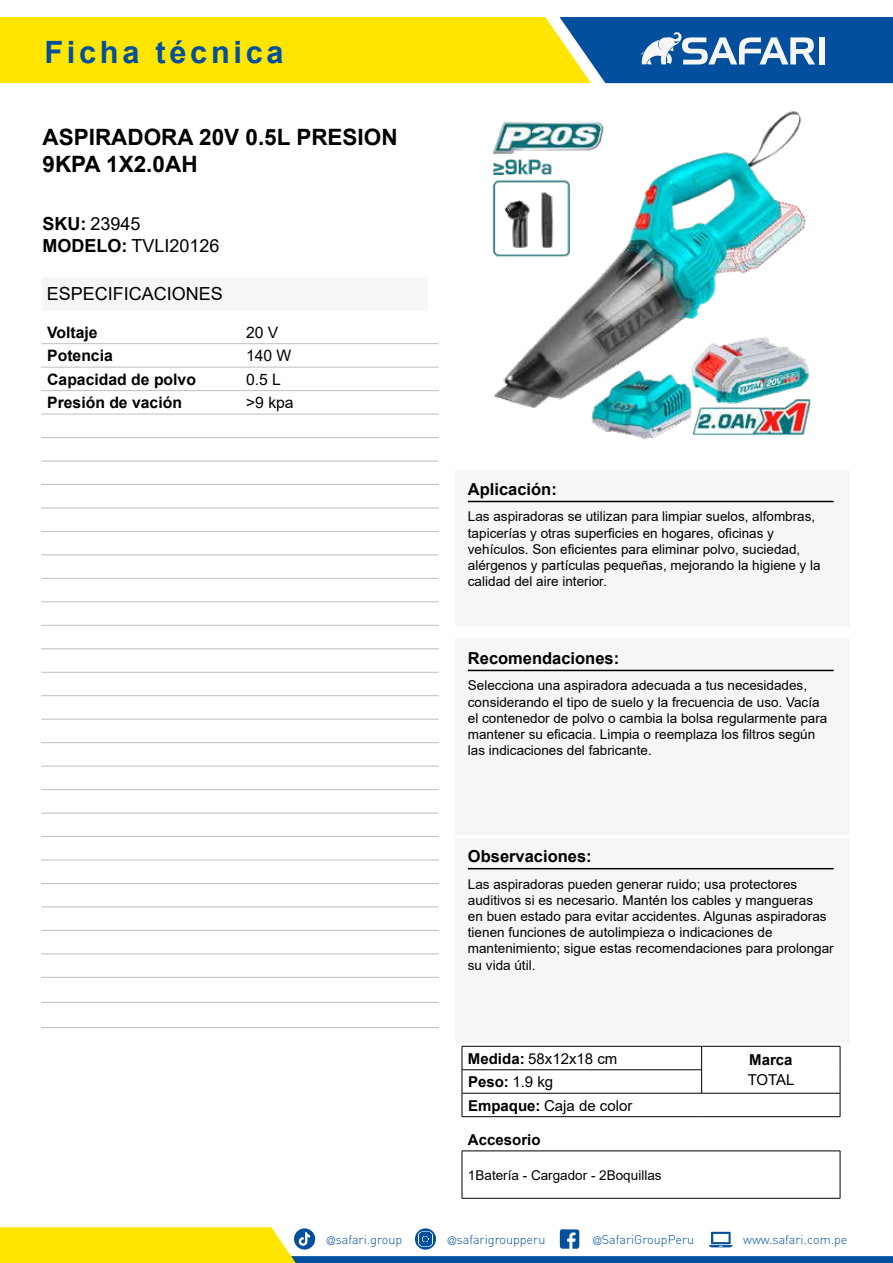
<style>
.page{position:relative;width:893px;height:1263px;background:#fff}
.page>*{position:absolute;margin:0;border:0;box-sizing:border-box;transform-origin:0 0}
.t1{font:700 30.75px "Arial";letter-spacing:.12em;color:#02509d}
.t2{font:700 22.5px/27px "Arial";color:#000}
.t3{font:18px/21.9px "Arial";color:#000}
.t4{font:700 16.5px "Arial";color:#000}
.t5{font:700 15.75px "Arial";color:#000}
.t6{font:15.75px "Arial";color:#000}
.t7{font:15px "Arial";color:#000}
.t8{font:700 15px "Arial";color:#000}
.t9{font:13.5px/16.2px "Arial";color:#000}
.t10{font:300 12.6px "DIN";color:#02509d}
.s1{font-weight:700}
.s2{font-weight:400}
.s3{font-family:"Helvetica LT Std";font-stretch:condensed;font-size:11.25px}
</style>
<div class="page">
<svg style="left:0;top:1227px;width:893px;height:36px"></svg>
<svg style="left:0;top:17px;width:893px;height:66px;background:#b1b83e"></svg>
<div style="left:819px;top:37px;width:6px;height:27px;background:#f6f6f6"></div>
<div style="left:455px;top:470px;width:395px;height:157px;background:#f6f6f6"></div>
<hr style="left:468px;top:501px;width:366px;height:1px;background:#000">
<div style="left:455px;top:638px;width:395px;height:196px;background:#f6f6f6"></div>
<hr style="left:468px;top:670px;width:366px;height:1px;background:#000">
<div style="left:455px;top:838px;width:395px;height:204px;background:#f6f6f6"></div>
<hr style="left:468px;top:868px;width:366px;height:1px;background:#000">
<hr style="left:462px;top:1151px;width:378px;height:1px;background:#000">
<hr style="left:462px;top:1151px;width:1px;height:47px;background:#000">
<hr style="left:840px;top:1151px;width:1px;height:47px;background:#000">
<hr style="left:462px;top:1198px;width:378px;height:1px;background:#000">
<hr style="left:41px;top:343px;width:199px;height:1px;background:#bfbfbf">
<hr style="left:240px;top:343px;width:199px;height:1px;background:#bfbfbf">
<hr style="left:41px;top:1027px;width:199px;height:1px;background:#bfbfbf">
<hr style="left:240px;top:1027px;width:199px;height:1px;background:#bfbfbf">
<hr style="left:41px;top:367px;width:199px;height:1px;background:#bfbfbf">
<hr style="left:240px;top:367px;width:199px;height:1px;background:#bfbfbf">
<hr style="left:41px;top:390px;width:199px;height:1px;background:#bfbfbf">
<hr style="left:240px;top:390px;width:199px;height:1px;background:#bfbfbf">
<hr style="left:41px;top:414px;width:199px;height:1px;background:#bfbfbf">
<hr style="left:240px;top:414px;width:199px;height:1px;background:#bfbfbf">
<hr style="left:41px;top:437px;width:199px;height:1px;background:#bfbfbf">
<hr style="left:240px;top:437px;width:199px;height:1px;background:#bfbfbf">
<hr style="left:41px;top:461px;width:199px;height:1px;background:#bfbfbf">
<hr style="left:240px;top:461px;width:199px;height:1px;background:#bfbfbf">
<hr style="left:41px;top:484px;width:199px;height:1px;background:#bfbfbf">
<hr style="left:240px;top:484px;width:199px;height:1px;background:#bfbfbf">
<hr style="left:41px;top:508px;width:199px;height:1px;background:#bfbfbf">
<hr style="left:240px;top:508px;width:199px;height:1px;background:#bfbfbf">
<hr style="left:41px;top:531px;width:199px;height:1px;background:#bfbfbf">
<hr style="left:240px;top:531px;width:199px;height:1px;background:#bfbfbf">
<hr style="left:41px;top:555px;width:199px;height:1px;background:#bfbfbf">
<hr style="left:240px;top:555px;width:199px;height:1px;background:#bfbfbf">
<hr style="left:41px;top:578px;width:199px;height:1px;background:#bfbfbf">
<hr style="left:240px;top:578px;width:199px;height:1px;background:#bfbfbf">
<hr style="left:41px;top:602px;width:199px;height:1px;background:#bfbfbf">
<hr style="left:240px;top:602px;width:199px;height:1px;background:#bfbfbf">
<hr style="left:41px;top:625px;width:199px;height:1px;background:#bfbfbf">
<hr style="left:240px;top:625px;width:199px;height:1px;background:#bfbfbf">
<hr style="left:41px;top:648px;width:199px;height:1px;background:#bfbfbf">
<hr style="left:240px;top:648px;width:199px;height:1px;background:#bfbfbf">
<hr style="left:41px;top:672px;width:199px;height:1px;background:#bfbfbf">
<hr style="left:240px;top:672px;width:199px;height:1px;background:#bfbfbf">
<hr style="left:41px;top:695px;width:199px;height:1px;background:#bfbfbf">
<hr style="left:240px;top:695px;width:199px;height:1px;background:#bfbfbf">
<hr style="left:41px;top:719px;width:199px;height:1px;background:#bfbfbf">
<hr style="left:240px;top:719px;width:199px;height:1px;background:#bfbfbf">
<hr style="left:41px;top:742px;width:199px;height:1px;background:#bfbfbf">
<hr style="left:240px;top:742px;width:199px;height:1px;background:#bfbfbf">
<hr style="left:41px;top:766px;width:199px;height:1px;background:#bfbfbf">
<hr style="left:240px;top:766px;width:199px;height:1px;background:#bfbfbf">
<hr style="left:41px;top:789px;width:199px;height:1px;background:#bfbfbf">
<hr style="left:240px;top:789px;width:199px;height:1px;background:#bfbfbf">
<hr style="left:41px;top:813px;width:199px;height:1px;background:#bfbfbf">
<hr style="left:240px;top:813px;width:199px;height:1px;background:#bfbfbf">
<hr style="left:41px;top:836px;width:199px;height:1px;background:#bfbfbf">
<hr style="left:240px;top:836px;width:199px;height:1px;background:#bfbfbf">
<hr style="left:41px;top:860px;width:199px;height:1px;background:#bfbfbf">
<hr style="left:240px;top:860px;width:199px;height:1px;background:#bfbfbf">
<hr style="left:41px;top:883px;width:199px;height:1px;background:#bfbfbf">
<hr style="left:240px;top:883px;width:199px;height:1px;background:#bfbfbf">
<hr style="left:41px;top:907px;width:199px;height:1px;background:#bfbfbf">
<hr style="left:240px;top:907px;width:199px;height:1px;background:#bfbfbf">
<hr style="left:41px;top:930px;width:199px;height:1px;background:#bfbfbf">
<hr style="left:240px;top:930px;width:199px;height:1px;background:#bfbfbf">
<hr style="left:41px;top:954px;width:199px;height:1px;background:#bfbfbf">
<hr style="left:240px;top:954px;width:199px;height:1px;background:#bfbfbf">
<hr style="left:41px;top:977px;width:199px;height:1px;background:#bfbfbf">
<hr style="left:240px;top:977px;width:199px;height:1px;background:#bfbfbf">
<hr style="left:41px;top:1002px;width:199px;height:1px;background:#bfbfbf">
<hr style="left:240px;top:1002px;width:199px;height:1px;background:#bfbfbf">
<img style="left:492px;top:111px;width:319px;height:329px">
<div style="left:43px;top:277px;width:385px;height:33px;background:#f6f6f6"></div>
<hr style="left:462px;top:1069px;width:239px;height:1px;background:#000">
<hr style="left:462px;top:1093px;width:240px;height:1px;background:#000">
<hr style="left:702px;top:1093px;width:138px;height:1px;background:#000">
<hr style="left:462px;top:1046px;width:240px;height:1px;background:#000">
<hr style="left:702px;top:1046px;width:138px;height:1px;background:#000">
<svg style="left:701px;top:1046px;width:1px;height:47px"></svg>
<svg style="left:462px;top:1046px;width:1px;height:70px"></svg>
<svg style="left:840px;top:1046px;width:1px;height:70px"></svg>
<hr style="left:462px;top:1116px;width:240px;height:1px;background:#000">
<hr style="left:702px;top:1116px;width:138px;height:1px;background:#000">
<h1 class="t1" style="left:44px;top:34px;width:241px">Ficha técnica</h1>
<h2 class="t2" style="left:43px;top:126px;width:357px">ASPIRADORA 20V 0.5L PRESION<br>9KPA 1X2.0AH</h2>
<h3 class="t3" style="left:43px;top:213px;width:179px"><span class="s1">SKU:</span> 23945<br><span class="s1">MODELO:</span> TVLI20126</h3>
<h3 class="t3" style="left:47px;top:282px;width:178px">ESPECIFICACIONES</h3>
<p class="t5" style="left:47px;top:326px;width:52px">Voltaje</p>
<p class="t6" style="left:246px;top:326px;width:34px">20 V</p>
<p class="t5" style="left:47px;top:350px;width:67px">Potencia</p>
<p class="t6" style="left:246px;top:350px;width:47px">140 W</p>
<p class="t5" style="left:47px;top:373px;width:150px">Capacidad de polvo</p>
<p class="t6" style="left:246px;top:368px;width:37px">0.5 L</p>
<p class="t5" style="left:47px;top:397px;width:136px">Presión de vación</p>
<p class="t6" style="left:246px;top:397px;width:49px">&gt;9 kpa</p>
<p class="t4" style="left:468px;top:483px;width:90px">Aplicación:</p>
<p class="t9" style="left:468px;top:510px;width:354px">Las aspiradoras se utilizan para limpiar suelos, alfombras, tapicerías y otras superficies en hogares, oficinas y vehículos. Son eficientes para eliminar polvo, suciedad, alérgenos y partículas pequeñas, mejorando la higiene y la calidad del aire interior.</p>
<p class="t4" style="left:468px;top:652px;width:153px">Recomendaciones:</p>
<p class="t9" style="left:468px;top:677px;width:361px">Selecciona una aspiradora adecuada a tus necesidades, considerando el tipo de suelo y la frecuencia de uso. Vacía el contenedor de polvo o cambia la bolsa regularmente para mantener su eficacia. Limpia o reemplaza los filtros según las indicaciones del fabricante.</p>
<p class="t4" style="left:468px;top:850px;width:125px">Observaciones:</p>
<p class="t9" style="left:468px;top:876px;width:367px">Las aspiradoras pueden generar ruido; usa protectores auditivos si es necesario. Mantén los cables y mangueras<br>en buen estado para evitar accidentes. Algunas aspiradoras tienen funciones de autolimpieza o indicaciones de mantenimiento; sigue estas recomendaciones para prolongar su vida útil.</p>
<p class="t7" style="left:468px;top:1048px;width:151px"><span class="s1">Medida:</span> 58x12x18 cm</p>
<p class="t8" style="left:749px;top:1054px;width:45px">Marca</p>
<p class="t8" style="left:468px;top:1076px;width:87px">Peso: <span class="s2">1.9 kg</span></p>
<p class="t7" style="left:748px;top:1069px;width:48px">TOTAL</p>
<p class="t7" style="left:468px;top:1095px;width:166px"><span class="s1">Empaque:</span> Caja de color</p>
<p class="t8" style="left:468px;top:1134px;width:74px">Accesorio</p>
<p class="t9" style="left:468px;top:1166px;width:195px">1Batería - Cargador - 2Boquillas</p>
<p class="t10" style="left:327px;top:1234px;width:77px"><span class="s3">@</span>safari.group</p>
<p class="t10" style="left:448px;top:1234px;width:99px"><span class="s3">@</span>safarigroupperu</p>
<p class="t10" style="left:593px;top:1234px;width:103px"><span class="s3">@</span>SafariGroupPeru</p>
<p class="t10" style="left:743px;top:1234px;width:106px">www.safari.com.pe</p>
</div>
